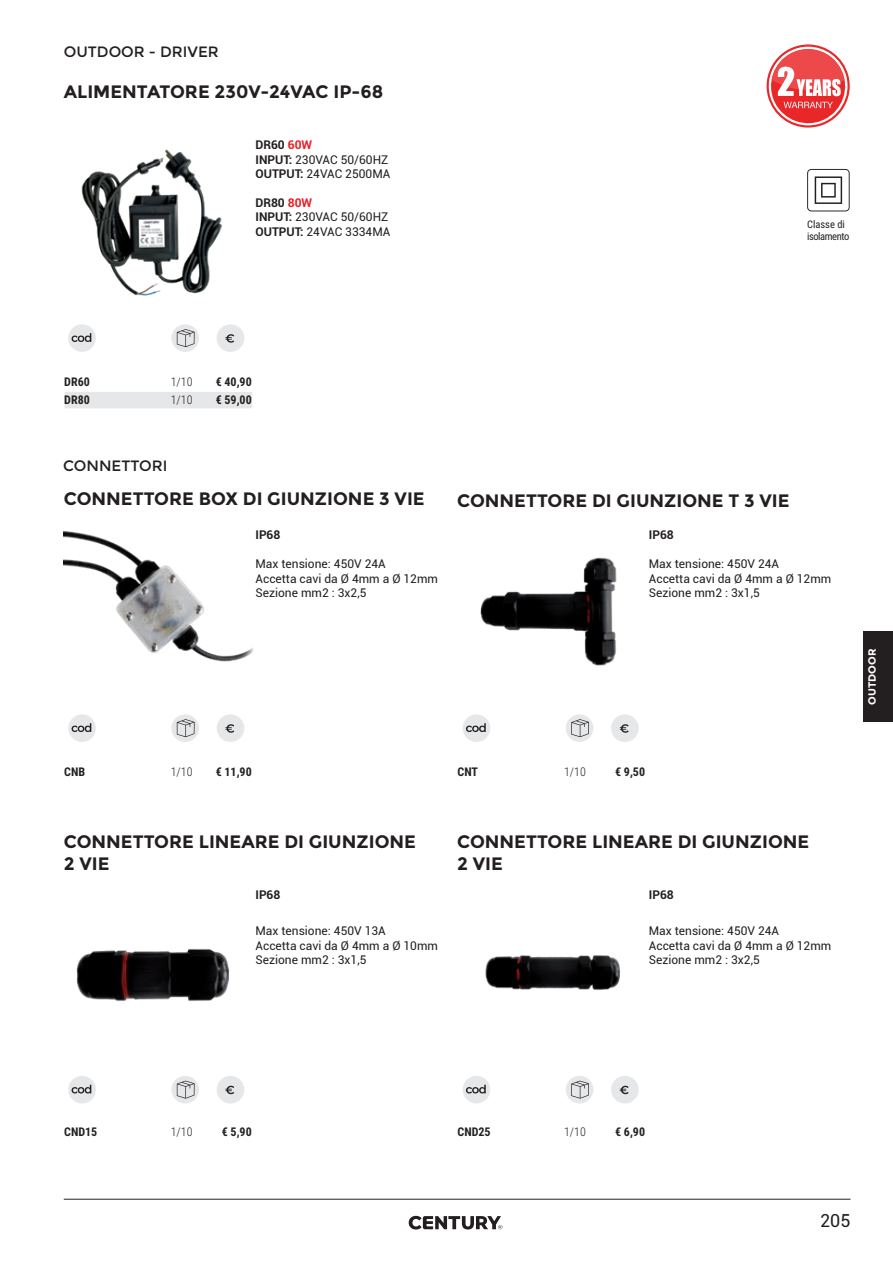
<style>
.page{position:relative;width:893px;height:1263px;background:#fff}
.page>*{position:absolute;margin:0;border:0;box-sizing:border-box;transform-origin:0 0}
.t1{font:700 18px/21.6px "Montserrat";color:#231f20}
.t2{font:18px "Roboto";color:#231f20}
.t3{font:15px "Montserrat";color:#231f20}
.t4{font:12px/14.4px "Roboto";color:#231f20}
.t5{font:700 12px "Roboto Condensed";color:#231f20}
.t6{font:300 12px "Roboto Condensed";color:#231f20}
.t7{font:700 12px "Roboto";color:#231f20}
.t8{font:10.5px/12.6px "Roboto Condensed";letter-spacing:-.04em;color:#231f20}
.t9{font:700 10.5px "Montserrat";color:#fff}
.s1{font-weight:700}
.s2{font-weight:700;color:#ee1d23}
</style>
<div class="page">
<hr style="left:64px;top:1199px;width:786px;height:1px;background:#231f20">
<svg style="left:409px;top:1216px;width:93px;height:13px"></svg>
<div style="left:64px;top:391px;width:189px;height:18px;background:#e6e7e9;border:1px solid #fff"></div>
<img style="left:485px;top:955px;width:135px;height:35px">
<img style="left:76px;top:948px;width:153px;height:53px">
<img style="left:480px;top:557px;width:137px;height:109px">
<img style="left:64px;top:531px;width:189px;height:131px">
<img style="left:81px;top:149px;width:141px;height:147px">
<svg style="left:767px;top:44px;width:83px;height:84px"></svg>
<svg style="left:807px;top:169px;width:43px;height:42px"></svg>
<div style="left:68px;top:324px;width:28px;height:28px;background:#e6e7e9;border-radius:50%"></div>
<svg style="left:72px;top:333px;width:19px;height:9px"></svg>
<div style="left:171px;top:324px;width:28px;height:28px;background:#e6e7e9;border-radius:50%"></div>
<svg style="left:177px;top:329px;width:18px;height:18px"></svg>
<div style="left:217px;top:324px;width:27px;height:28px;background:#e6e7e9;border-radius:50%"></div>
<svg style="left:225px;top:334px;width:9px;height:9px"></svg>
<div style="left:68px;top:714px;width:28px;height:28px;background:#e6e7e9;border-radius:50%"></div>
<svg style="left:72px;top:723px;width:19px;height:9px"></svg>
<div style="left:171px;top:714px;width:28px;height:28px;background:#e6e7e9;border-radius:50%"></div>
<svg style="left:177px;top:719px;width:18px;height:18px"></svg>
<div style="left:217px;top:714px;width:27px;height:28px;background:#e6e7e9;border-radius:50%"></div>
<svg style="left:225px;top:724px;width:9px;height:9px"></svg>
<div style="left:463px;top:714px;width:27px;height:28px;background:#e6e7e9;border-radius:50%"></div>
<svg style="left:466px;top:723px;width:20px;height:9px"></svg>
<div style="left:566px;top:714px;width:27px;height:28px;background:#e6e7e9;border-radius:50%"></div>
<svg style="left:571px;top:719px;width:18px;height:18px"></svg>
<div style="left:611px;top:714px;width:28px;height:28px;background:#e6e7e9;border-radius:50%"></div>
<svg style="left:620px;top:724px;width:9px;height:9px"></svg>
<div style="left:68px;top:1076px;width:28px;height:27px;background:#e6e7e9;border-radius:50%"></div>
<svg style="left:72px;top:1085px;width:19px;height:8px"></svg>
<div style="left:171px;top:1076px;width:28px;height:27px;background:#e6e7e9;border-radius:50%"></div>
<svg style="left:177px;top:1081px;width:18px;height:18px"></svg>
<div style="left:217px;top:1076px;width:27px;height:27px;background:#e6e7e9;border-radius:50%"></div>
<svg style="left:225px;top:1086px;width:9px;height:8px"></svg>
<div style="left:463px;top:1076px;width:27px;height:27px;background:#e6e7e9;border-radius:50%"></div>
<svg style="left:466px;top:1085px;width:20px;height:8px"></svg>
<div style="left:566px;top:1076px;width:27px;height:27px;background:#e6e7e9;border-radius:50%"></div>
<svg style="left:571px;top:1081px;width:18px;height:18px"></svg>
<div style="left:611px;top:1076px;width:28px;height:27px;background:#e6e7e9;border-radius:50%"></div>
<svg style="left:620px;top:1086px;width:9px;height:8px"></svg>
<div style="left:863px;top:631px;width:30px;height:91px;background:#231f20"></div>
<p class="t3" style="left:64px;top:43px;width:156px">OUTDOOR - DRIVER</p>
<h1 class="t1" style="left:64px;top:81px;width:321px">ALIMENTATORE 230V-24VAC IP-68</h1>
<p class="t4" style="left:255px;top:138px;width:136px"><span class="s1">DR60</span> <span class="s2">60W<br></span><span class="s1">INPUT:</span> 230VAC 50/60HZ<br><span class="s1">OUTPUT:</span> 24VAC 2500MA</p>
<p class="t4" style="left:255px;top:196px;width:136px"><span class="s1">DR80</span> <span class="s2">80W<br></span><span class="s1">INPUT:</span> 230VAC 50/60HZ<br><span class="s1">OUTPUT:</span> 24VAC 3334MA</p>
<p class="t8" style="left:807px;top:217px;width:44px">Classe di isolamento</p>
<p class="t5" style="left:64px;top:375px;width:27px">DR60</p>
<p class="t6" style="left:171px;top:375px;width:23px">1/10</p>
<p class="t5" style="left:216px;top:375px;width:38px">€ 40,90</p>
<p class="t5" style="left:64px;top:393px;width:27px">DR80</p>
<p class="t6" style="left:171px;top:393px;width:23px">1/10</p>
<p class="t5" style="left:216px;top:393px;width:38px">€ 59,00</p>
<p class="t3" style="left:63px;top:456px;width:106px">CONNETTORI</p>
<h1 class="t1" style="left:64px;top:488px;width:362px">CONNETTORE BOX DI GIUNZIONE 3 VIE</h1>
<p class="t7" style="left:255px;top:528px;width:26px">IP68</p>
<p class="t4" style="left:255px;top:557px;width:184px">Max tensione: 450V 24A<br>Accetta cavi da Ø 4mm a Ø 12mm<br>Sezione mm2 : 3x2,5</p>
<h1 class="t1" style="left:457px;top:490px;width:334px">CONNETTORE DI GIUNZIONE T 3 VIE</h1>
<p class="t7" style="left:649px;top:528px;width:26px">IP68</p>
<p class="t4" style="left:649px;top:557px;width:184px">Max tensione: 450V 24A<br>Accetta cavi da Ø 4mm a Ø 12mm<br>Sezione mm2 : 3x1,5</p>
<p class="t5" style="left:64px;top:764px;width:22px">CNB</p>
<p class="t6" style="left:171px;top:764px;width:23px">1/10</p>
<p class="t5" style="left:216px;top:764px;width:38px">€ 11,90</p>
<p class="t5" style="left:458px;top:764px;width:22px">CNT</p>
<p class="t6" style="left:564px;top:764px;width:23px">1/10</p>
<p class="t5" style="left:615px;top:764px;width:31px">€ 9,50</p>
<h1 class="t1" style="left:64px;top:831px;width:354px">CONNETTORE LINEARE DI GIUNZIONE<br>2 VIE</h1>
<p class="t7" style="left:255px;top:888px;width:26px">IP68</p>
<p class="t4" style="left:255px;top:924px;width:184px">Max tensione: 450V 13A<br>Accetta cavi da Ø 4mm a Ø 10mm<br>Sezione mm2 : 3x1,5</p>
<h1 class="t1" style="left:457px;top:831px;width:354px">CONNETTORE LINEARE DI GIUNZIONE<br>2 VIE</h1>
<p class="t7" style="left:649px;top:888px;width:26px">IP68</p>
<p class="t4" style="left:649px;top:924px;width:184px">Max tensione: 450V 24A<br>Accetta cavi da Ø 4mm a Ø 12mm<br>Sezione mm2 : 3x2,5</p>
<p class="t9" style="left:866px;top:704px;width:57px;rotate:-90deg">OUTDOOR</p>
<p class="t5" style="left:64px;top:1124px;width:35px">CND15</p>
<p class="t6" style="left:171px;top:1124px;width:23px">1/10</p>
<p class="t5" style="left:222px;top:1124px;width:31px">€ 5,90</p>
<p class="t5" style="left:458px;top:1124px;width:35px">CND25</p>
<p class="t6" style="left:564px;top:1124px;width:23px">1/10</p>
<p class="t5" style="left:615px;top:1124px;width:31px">€ 6,90</p>
<h1 class="t2" style="left:820px;top:1210px;width:32px">205</h1>
</div>
